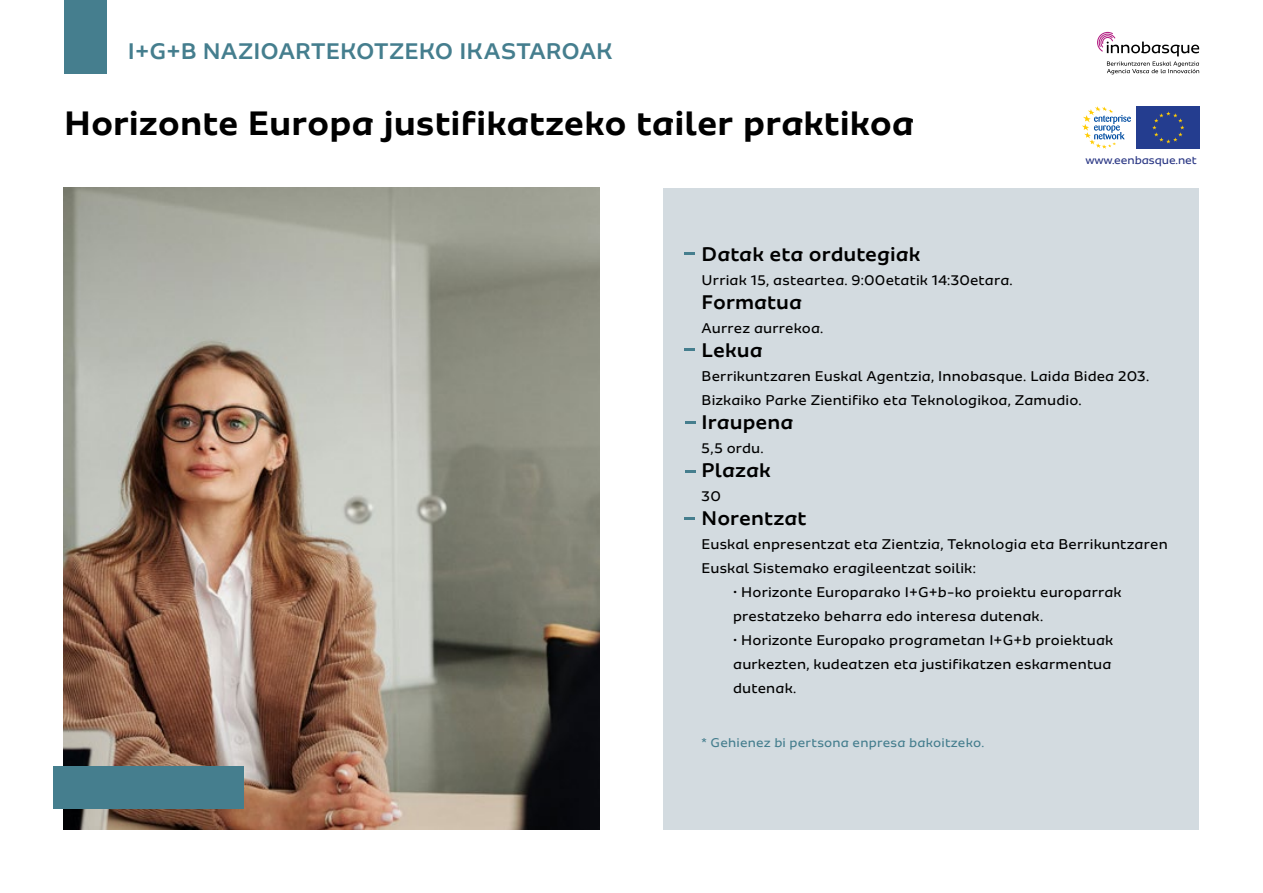
<style>
.page{position:relative;width:1263px;height:893px;background:#fff}
.page>*{position:absolute;margin:0;border:0;box-sizing:border-box;transform-origin:0 0}
.t1{font:700 36px "Sua";color:#000}
.t2{font:500 24px "Sua";letter-spacing:.005em;color:#457e8e}
.t3{font:500 21px "Sua";color:#000}
.t4{font:15px/24px "Sua";letter-spacing:.01em;color:#000}
.t5{font:13.5px "Sua";letter-spacing:.015em;color:#457e8e}
.t6{font:12px "Sua";letter-spacing:-.01em;color:#283583}
</style>
<div class="page">
<svg style="left:1097px;top:32px;width:102px;height:42px"></svg>
<div style="left:663px;top:188px;width:536px;height:641px;background:#d3dbe0"></div>
<div style="left:64px;top:0;width:42px;height:74px;background:#457e8e"></div>
<img style="left:64px;top:188px;width:536px;height:641px">
<svg style="left:1082px;top:106px;width:49px;height:43px"></svg>
<div style="left:1136px;top:106px;width:64px;height:43px;background:#243d8f"></div>
<svg style="left:1152px;top:111px;width:32px;height:32px"></svg>
<div style="left:54px;top:766px;width:190px;height:43px;background:#457e8e"></div>
<svg style="left:685px;top:253px;width:10px;height:2px"></svg>
<svg style="left:685px;top:349px;width:10px;height:2px"></svg>
<svg style="left:685px;top:421px;width:11px;height:2px"></svg>
<svg style="left:685px;top:470px;width:11px;height:2px"></svg>
<svg style="left:685px;top:517px;width:10px;height:2px"></svg>
<h2 class="t2" style="left:128px;top:37px;width:486px">I+G+B NAZIOARTEKOTZEKO IKASTAROAK</h2>
<h1 class="t1" style="left:64px;top:102px;width:852px">Horizonte Europa justifikatzeko tailer praktikoa</h1>
<p class="t6" style="left:1085px;top:153px;width:113px">www.eenbasque.net</p>
<h3 class="t3" style="left:702px;top:242px;width:220px">Datak eta ordutegiak</h3>
<p class="t4" style="left:702px;top:268px;width:313px">Urriak 15, asteartea. 9:00etatik 14:30etara.</p>
<h3 class="t3" style="left:702px;top:290px;width:102px">Formatua</h3>
<p class="t4" style="left:702px;top:316px;width:123px">Aurrez aurrekoa.</p>
<h3 class="t3" style="left:702px;top:338px;width:62px">Lekua</h3>
<p class="t4" style="left:702px;top:364px;width:449px">Berrikuntzaren Euskal Agentzia, Innobasque. Laida Bidea 203.<br>Bizkaiko Parke Zientifiko eta Teknologikoa, Zamudio.</p>
<h3 class="t3" style="left:702px;top:410px;width:93px">Iraupena</h3>
<p class="t4" style="left:702px;top:436px;width:64px">5,5 ordu.</p>
<h3 class="t3" style="left:702px;top:458px;width:71px">Plazak</h3>
<p class="t4" style="left:702px;top:484px;width:21px">30</p>
<h3 class="t3" style="left:702px;top:506px;width:106px">Norentzat</h3>
<p class="t4" style="left:702px;top:532px;width:468px">Euskal enpresentzat eta Zientzia, Teknologia eta Berrikuntzaren<br>Euskal Sistemako eragileentzat soilik:</p>
<p class="t4" style="left:733px;top:580px;width:390px">• Horizonte Europarako I+G+b-ko proiektu europarrak prestatzeko beharra edo interesa dutenak.</p>
<p class="t4" style="left:733px;top:628px;width:382px">• Horizonte Europako programetan I+G+b proiektuak aurkezten, kudeatzen eta justifikatzen eskarmentua dutenak.</p>
<p class="t5" style="left:702px;top:735px;width:284px">* Gehienez bi pertsona enpresa bakoitzeko.</p>
</div>
